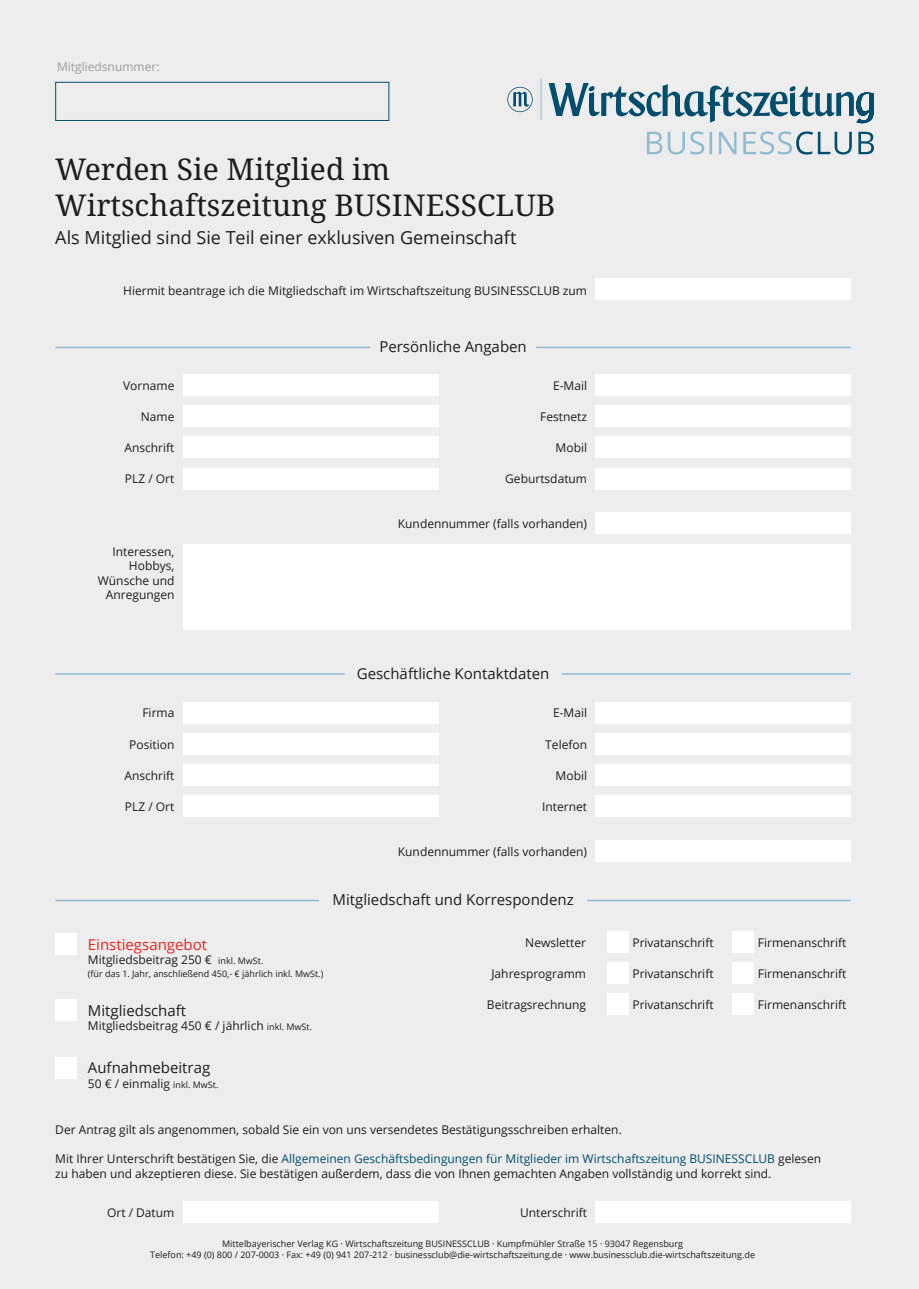
<style>
.page{position:relative;width:919px;height:1289px;background:#fff}
.page>*{position:absolute;margin:0;border:0;box-sizing:border-box;transform-origin:0 0}
.t1{font:30px "Noto Serif";color:#1d1d1b}
.t2{font:18px "Open Sans";color:#1d1d1b}
.t3{font:15px "Open Sans";color:#1d1d1b}
.t4{font:15px "Open Sans";color:#e52521}
.t5{font:12px/14.4px "Open Sans";color:#1d1d1b;text-align:right}
.t6{font:12px "Open Sans";color:#034d6e}
.t7{font:12px "Open Sans";color:#9d9d9d}
.t8{font:9px/10.8px "Open Sans";color:#1d1d1b;text-align:center}
.s1{font-size:9px}
.s2{color:#1d1d1b}
</style>
<div class="page">
<div style="left:0;top:0;width:918px;height:1288px;background:#ededed"></div>
<svg style="left:507px;top:83px;width:366px;height:40px"></svg>
<hr style="left:540px;top:79px;width:1px;height:41px;background:#8fbbd3">
<svg style="left:647px;top:131px;width:226px;height:23px"></svg>
<div style="left:183px;top:545px;width:667px;height:85px;background:#fff"></div>
<div style="left:183px;top:374px;width:255px;height:21px;background:#fff"></div>
<div style="left:595px;top:374px;width:255px;height:21px;background:#fff"></div>
<div style="left:183px;top:405px;width:255px;height:22px;background:#fff"></div>
<div style="left:595px;top:405px;width:255px;height:22px;background:#fff"></div>
<div style="left:607px;top:931px;width:21px;height:21px;background:#fff"></div>
<div style="left:732px;top:931px;width:22px;height:21px;background:#fff"></div>
<div style="left:607px;top:962px;width:21px;height:21px;background:#fff"></div>
<div style="left:732px;top:962px;width:22px;height:21px;background:#fff"></div>
<div style="left:607px;top:993px;width:21px;height:22px;background:#fff"></div>
<div style="left:732px;top:993px;width:22px;height:22px;background:#fff"></div>
<div style="left:183px;top:437px;width:255px;height:21px;background:#fff"></div>
<div style="left:595px;top:437px;width:255px;height:21px;background:#fff"></div>
<div style="left:183px;top:468px;width:255px;height:21px;background:#fff"></div>
<div style="left:595px;top:512px;width:255px;height:22px;background:#fff"></div>
<div style="left:595px;top:468px;width:255px;height:21px;background:#fff"></div>
<div style="left:183px;top:702px;width:255px;height:21px;background:#fff"></div>
<div style="left:183px;top:1201px;width:255px;height:21px;background:#fff"></div>
<div style="left:595px;top:702px;width:255px;height:21px;background:#fff"></div>
<div style="left:595px;top:278px;width:255px;height:21px;background:#fff"></div>
<div style="left:183px;top:733px;width:255px;height:21px;background:#fff"></div>
<div style="left:595px;top:733px;width:255px;height:21px;background:#fff"></div>
<div style="left:183px;top:764px;width:255px;height:21px;background:#fff"></div>
<div style="left:595px;top:764px;width:255px;height:21px;background:#fff"></div>
<div style="left:183px;top:795px;width:255px;height:21px;background:#fff"></div>
<div style="left:595px;top:840px;width:255px;height:21px;background:#fff"></div>
<div style="left:595px;top:795px;width:255px;height:21px;background:#fff"></div>
<div style="left:55px;top:999px;width:22px;height:21px;background:#fff"></div>
<div style="left:55px;top:933px;width:22px;height:21px;background:#fff"></div>
<hr style="left:55px;top:347px;width:315px;height:1px;background:#8fbbd3">
<hr style="left:536px;top:347px;width:314px;height:1px;background:#8fbbd3">
<hr style="left:55px;top:673px;width:289px;height:1px;background:#8fbbd3">
<hr style="left:561px;top:673px;width:289px;height:1px;background:#8fbbd3">
<hr style="left:55px;top:899px;width:264px;height:2px;background:#8fbbd3">
<hr style="left:587px;top:899px;width:263px;height:2px;background:#8fbbd3">
<div style="left:55px;top:82px;width:334px;height:39px;border:1px solid #034d6e"></div>
<div style="left:55px;top:1057px;width:22px;height:21px;background:#fff"></div>
<div style="left:595px;top:1201px;width:255px;height:21px;background:#fff"></div>
<p class="t7" style="left:57px;top:58px;width:104px">Mitgliedsnummer:</p>
<p class="t1" style="left:55px;top:148px;width:336px">Werden Sie Mitglied im</p>
<p class="t1" style="left:55px;top:184px;width:501px">Wirtschaftszeitung BUSINESSCLUB</p>
<p class="t2" style="left:55px;top:225px;width:462px">Als Mitglied sind Sie Teil einer exklusiven Gemeinschaft</p>
<p class="t5" style="left:123px;top:283px;width:465px">Hiermit beantrage ich die Mitgliedschaft im Wirtschaftszeitung BUSINESSCLUB zum</p>
<p class="t3" style="left:379px;top:337px;width:149px">Persönliche Angaben</p>
<p class="t5" style="left:123px;top:378px;width:53px">Vorname</p>
<p class="t5" style="left:553px;top:378px;width:36px">E-Mail</p>
<p class="t5" style="left:141px;top:409px;width:35px">Name</p>
<p class="t5" style="left:540px;top:409px;width:48px">Festnetz</p>
<p class="t5" style="left:124px;top:440px;width:52px">Anschrift</p>
<p class="t5" style="left:555px;top:440px;width:33px">Mobil</p>
<p class="t5" style="left:125px;top:471px;width:51px">PLZ / Ort</p>
<p class="t5" style="left:113px;top:544px;width:63px">Interessen,</p>
<p class="t5" style="left:129px;top:558px;width:47px">Hobbys,</p>
<p class="t5" style="left:98px;top:573px;width:78px">Wünsche und<br>Anregungen</p>
<p class="t5" style="left:142px;top:705px;width:33px">Firma</p>
<p class="t5" style="left:505px;top:471px;width:83px">Geburtsdatum</p>
<p class="t5" style="left:398px;top:516px;width:191px">Kundennummer (falls vorhanden)</p>
<p class="t3" style="left:357px;top:663px;width:194px">Geschäftliche Kontaktdaten</p>
<p class="t5" style="left:553px;top:705px;width:36px">E-Mail</p>
<p class="t5" style="left:129px;top:736px;width:47px">Position</p>
<p class="t5" style="left:545px;top:736px;width:43px">Telefon</p>
<p class="t5" style="left:124px;top:767px;width:52px">Anschrift</p>
<p class="t5" style="left:555px;top:767px;width:33px">Mobil</p>
<p class="t5" style="left:125px;top:799px;width:51px">PLZ / Ort</p>
<p class="t5" style="left:398px;top:843px;width:191px">Kundennummer (falls vorhanden)</p>
<p class="t5" style="left:542px;top:799px;width:46px">Internet</p>
<p class="t3" style="left:332px;top:889px;width:243px">Mitgliedschaft und Korrespondenz</p>
<p class="t4" style="left:88px;top:933px;width:121px">Einstiegsangebot</p>
<p class="t5" style="left:88px;top:952px;width:177px">Mitgliedsbeitrag 250 € <span class="s1">inkl. MwSt.</span></p>
<p class="t8" style="left:88px;top:968px;width:237px">(für das 1. Jahr, anschließend 450,- € jährlich inkl. MwSt.)</p>
<p class="t3" style="left:88px;top:1000px;width:100px">Mitgliedschaft</p>
<p class="t5" style="left:88px;top:1018px;width:226px">Mitgliedsbeitrag 450 € / jährlich <span class="s1">inkl. MwSt.</span></p>
<p class="t3" style="left:88px;top:1057px;width:124px">Aufnahmebeitrag</p>
<p class="t5" style="left:88px;top:1075px;width:132px">50 € / einmalig <span class="s1">inkl. MwSt.</span></p>
<p class="t5" style="left:525px;top:935px;width:62px">Newsletter</p>
<p class="t5" style="left:632px;top:935px;width:83px">Privatanschrift</p>
<p class="t5" style="left:757px;top:935px;width:90px">Firmenanschrift</p>
<p class="t5" style="left:632px;top:966px;width:83px">Privatanschrift</p>
<p class="t5" style="left:757px;top:966px;width:90px">Firmenanschrift</p>
<p class="t5" style="left:632px;top:997px;width:83px">Privatanschrift</p>
<p class="t5" style="left:757px;top:997px;width:90px">Firmenanschrift</p>
<p class="t5" style="left:491px;top:966px;width:96px">Jahresprogramm</p>
<p class="t5" style="left:487px;top:997px;width:101px">Beitragsrechnung</p>
<p class="t5" style="left:55px;top:1122px;width:568px">Der Antrag gilt als angenommen, sobald Sie ein von uns versendetes Bestätigungsschreiben erhalten.</p>
<p class="t6" style="left:55px;top:1150px;width:767px"><span class="s2">Mit Ihrer Unterschrift bestätigen Sie, die</span> Allgemeinen Geschäftsbedingungen für Mitglieder im Wirtschaftszeitung BUSINESSCLUB <span class="s2">gelesen</span></p>
<p class="t5" style="left:55px;top:1165px;width:717px">zu haben und akzeptieren diese. Sie bestätigen außerdem, dass die von Ihnen gemachten Angaben vollständig und korrekt sind.</p>
<p class="t5" style="left:107px;top:1205px;width:69px">Ort / Datum</p>
<p class="t5" style="left:520px;top:1205px;width:69px">Unterschrift</p>
<p class="t8" style="left:150px;top:1237px;width:606px">Mittelbayerischer Verlag KG · Wirtschaftszeitung BUSINESSCLUB · Kumpfmühler Straße 15 · 93047 Regensburg<br>Telefon: +49 (0) 800 / 207-0003 · Fax: +49 (0) 941 207-212 · businessclub@die-wirtschaftszeitung.de · www.businessclub.die-wirtschaftszeitung.de</p>
</div>
